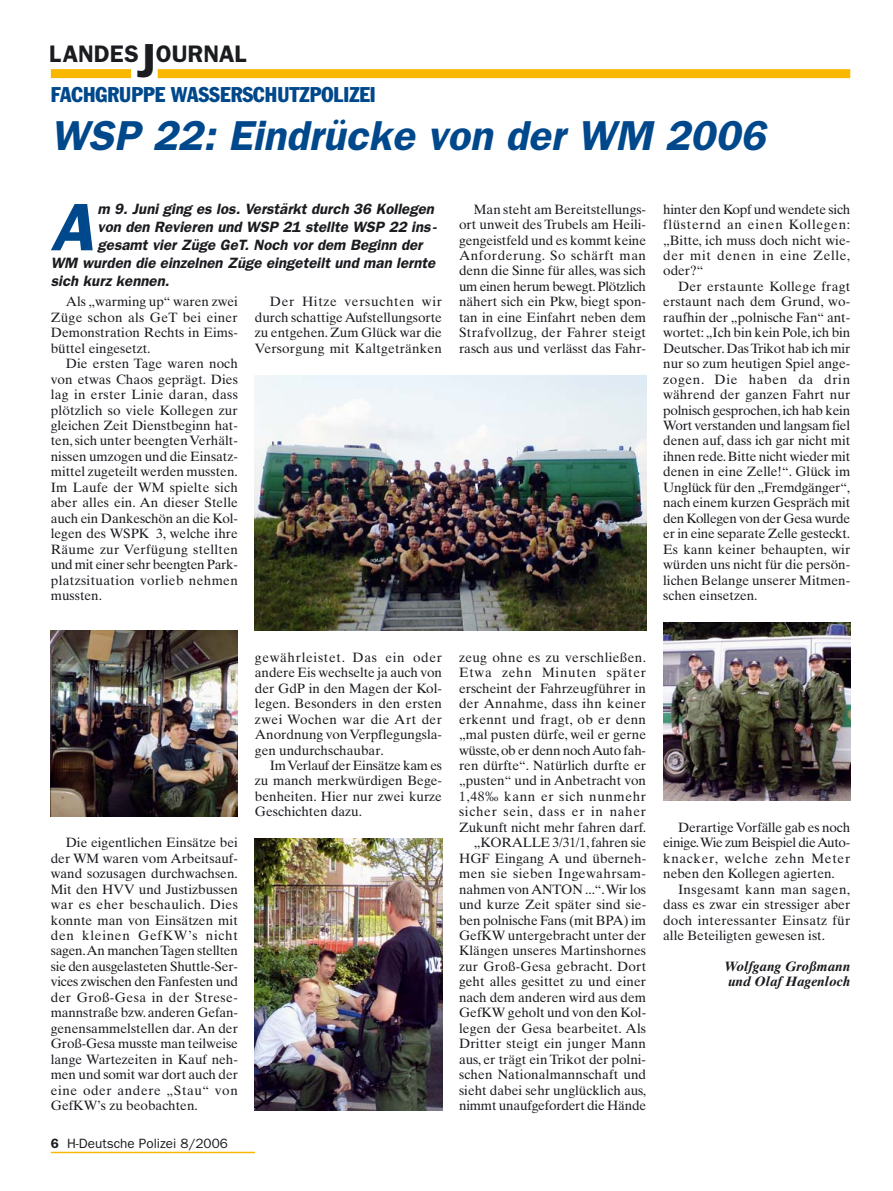
<style>
.page{position:relative;width:893px;height:1191px;background:#fff}
.page>*{position:absolute;margin:0;border:0;box-sizing:border-box;transform-origin:0 0}
.t1{font:italic 600 67.5px "Franklin Gothic";color:#00488c}
.t2{font:italic 600 42px "Franklin Gothic";color:#00488c}
.t3{font:600 24px "Franklin Gothic";color:#1b1c20}
.t4{font:condensed 21px "Franklin Gothic";color:#00488c}
.t5{font:italic 600 15px "Franklin Gothic";color:#1b1c20}
.t6{font:13.5px/15.5px "Times Ten";color:#1b1c20;text-align:justify}
.t7{font:italic 700 13.5px/15.5px "Times Ten";color:#1b1c20}
.t8{font:13.5px "Franklin Gothic";color:#1b1c20}
.s1{font-size:48px}
.s2{font-weight:600}
</style>
<div class="page">
<hr style="left:51px;top:1151px;width:204px;height:2px;background:#f9b700">
<div style="left:51px;top:69px;width:80px;height:9px;background:#f9b700"></div>
<div style="left:158px;top:69px;width:692px;height:9px;background:#f9b700"></div>
<img style="left:255px;top:375px;width:391px;height:256px">
<img style="left:51px;top:631px;width:187px;height:185px">
<img style="left:255px;top:838px;width:187px;height:272px">
<img style="left:663px;top:622px;width:187px;height:179px">
<h3 class="t3" style="left:49px;top:45px;width:199px">LANDES<span class="s1">J</span>OURNAL</h3>
<h3 class="t4" style="left:51px;top:87px;width:326px">FACHGRUPPE WASSERSCHUTZPOLIZEI</h3>
<h2 class="t2" style="left:51px;top:121px;width:723px">WSP 22: Eindrücke von der WM 2006</h2>
<p class="t5" style="left:98px;top:204px;width:340px">m 9. Juni ging es los. Verstärkt durch 36 Kollegen</p>
<p class="t5" style="left:98px;top:222px;width:343px">von den Revieren und WSP 21 stellte WSP 22 ins-</p>
<p class="t5" style="left:98px;top:240px;width:329px">gesamt vier Züge GeT. Noch vor dem Beginn der</p>
<p class="t5" style="left:51px;top:258px;width:389px">WM wurden die einzelnen Züge eingeteilt und man lernte</p>
<p class="t5" style="left:51px;top:276px;width:122px">sich kurz kennen.</p>
<h1 class="t1" style="left:50px;top:204px;width:56px">A</h1>
<p class="t6" style="left:51px;top:295px;width:189px;text-indent:15px">Als „warming up“ waren zwei Züge schon als GeT bei einer Demonstration Rechts in Eims&shy;büttel eingesetzt.</p>
<p class="t6" style="left:51px;top:357px;width:189px;text-indent:15px">Die ersten Tage waren noch von etwas Chaos geprägt. Dies lag in erster Linie daran, dass plötzlich so viele Kollegen zur gleichen Zeit Dienstbeginn hat&shy;ten, sich unter beengten Verhält&shy;nissen umzogen und die Einsatz&shy;mittel zugeteilt werden mussten.<br>Im Laufe der WM spielte sich aber alles ein. An dieser Stelle auch ein Dankeschön an die Kol&shy;legen des WSPK 3, welche ihre Räume zur Verfügung stellten und mit einer sehr beengten Park&shy;platzsituation vorlieb nehmen mussten.</p>
<p class="t6" style="left:255px;top:295px;width:189px;text-indent:15px">Der Hitze versuchten wir durch schattige Aufstellungsorte zu entgehen. Zum Glück war die Versorgung mit Kaltgetränken</p>
<p class="t6" style="left:459px;top:203px;width:189px;text-indent:15px">Man steht am Bereitstellungs&shy;ort unweit des Trubels am Heili&shy;gengeistfeld und es kommt keine Anforderung. So schärft man denn die Sinne für alles, was sich um einen herum bewegt.Plötzlich nähert sich ein Pkw, biegt spon&shy;tan in eine Einfahrt neben dem Strafvollzug, der Fahrer steigt rasch aus und verlässt das Fahr-</p>
<p class="t6" style="left:663px;top:203px;width:189px">hinter den Kopf und wendete sich flüsternd an einen Kollegen: „Bitte, ich muss doch nicht wie&shy;der mit denen in eine Zelle, oder?“</p>
<p class="t6" style="left:663px;top:280px;width:189px;text-indent:15px">Der erstaunte Kollege fragt erstaunt nach dem Grund, wo&shy;raufhin der „polnische Fan“ ant&shy;wortet: „Ich bin kein Pole, ich bin Deutscher.Das Trikot hab ich mir nur so zum heutigen Spiel ange&shy;zogen. Die haben da drin während der ganzen Fahrt nur polnisch gesprochen,ich hab kein Wort verstanden und langsam fiel denen auf, dass ich gar nicht mit ihnen rede.Bitte nicht wieder mit denen in eine Zelle!“. Glück im Unglück für den „Fremdgänger“, nach einem kurzen Gespräch mit den Kollegen von der Gesa wurde er in eine separate Zelle gesteckt.<br>Es kann keiner behaupten, wir würden uns nicht für die persön&shy;lichen Belange unserer Mitmen&shy;schen einsetzen.</p>
<p class="t6" style="left:51px;top:836px;width:189px;text-indent:15px">Die eigentlichen Einsätze bei der WM waren vom Arbeitsauf&shy;wand sozusagen durchwachsen.<br>Mit den HVV und Justizbussen war es eher beschaulich. Dies konnte man von Einsätzen mit den kleinen GefKW’s nicht sagen.An manchen Tagen stellten sie den ausgelasteten Shuttle-Ser&shy;vices zwischen den Fanfesten und der Groß-Gesa in der Strese&shy;mannstraße bzw.anderen Gefan&shy;genensammelstellen dar.An der Groß-Gesa musste man teilweise lange Wartezeiten in Kauf neh&shy;men und somit war dort auch der eine oder andere „Stau“ von GefKW’s zu beobachten.</p>
<p class="t8" style="left:51px;top:1138px;width:179px"><span class="s2">6</span> H-Deutsche Polizei 8/2006</p>
<p class="t6" style="left:255px;top:651px;width:189px">gewährleistet. Das ein oder andere Eis wechselte ja auch von der GdP in den Magen der Kol&shy;legen. Besonders in den ersten zwei Wochen war die Art der Anordnung von Verpflegungsla&shy;gen undurchschaubar.</p>
<p class="t6" style="left:255px;top:759px;width:189px;text-indent:15px">Im Verlauf der Einsätze kam es zu manch merkwürdigen Bege&shy;benheiten. Hier nur zwei kurze Geschichten dazu.</p>
<p class="t6" style="left:459px;top:651px;width:189px;text-align:right">zeug ohne es zu verschließen.<br>Etwa zehn Minuten später erscheint der Fahrzeugführer in der Annahme, dass ihn keiner erkennt und fragt, ob er denn „mal pusten dürfe, weil er gerne wüsste,ob er denn noch Auto fah&shy;ren dürfte“. Natürlich durfte er „pusten“ und in Anbetracht von<br>1,48‰ kann er sich nunmehr sicher sein, dass er in naher<br>Zukunft nicht mehr fahren darf. „KORALLE 3/31/1,fahren sie<br>HGF Eingang A und überneh&shy;men sie sieben Ingewahrsam&shy;nahmen von ANTON ...“.Wir los und kurze Zeit später sind sie&shy;ben polnische Fans (mit BPA) im<br>GefKW untergebracht unter der<br>Klängen unseres Martinshornes zur Groß-Gesa gebracht. Dort geht alles gesittet zu und einer nach dem anderen wird aus dem<br>GefKW geholt und von den Kol&shy;legen der Gesa bearbeitet. Als<br>Dritter steigt ein junger Mann aus, er trägt ein Trikot der polni&shy;schen Nationalmannschaft und sieht dabei sehr unglücklich aus, nimmt unaufgefordert die Hände</p>
<p class="t6" style="left:663px;top:821px;width:189px;text-indent:15px">Derartige Vorfälle gab es noch einige.Wie zum Beispiel die Auto&shy;knacker, welche zehn Meter neben den Kollegen agierten.</p>
<p class="t6" style="left:663px;top:882px;width:189px;text-indent:15px">Insgesamt kann man sagen, dass es zwar ein stressiger aber doch interessanter Einsatz für alle Beteiligten gewesen ist.</p>
<p class="t7" style="left:724px;top:960px;width:127px">Wolfgang Großmann und Olaf Hagenloch</p>
</div>
